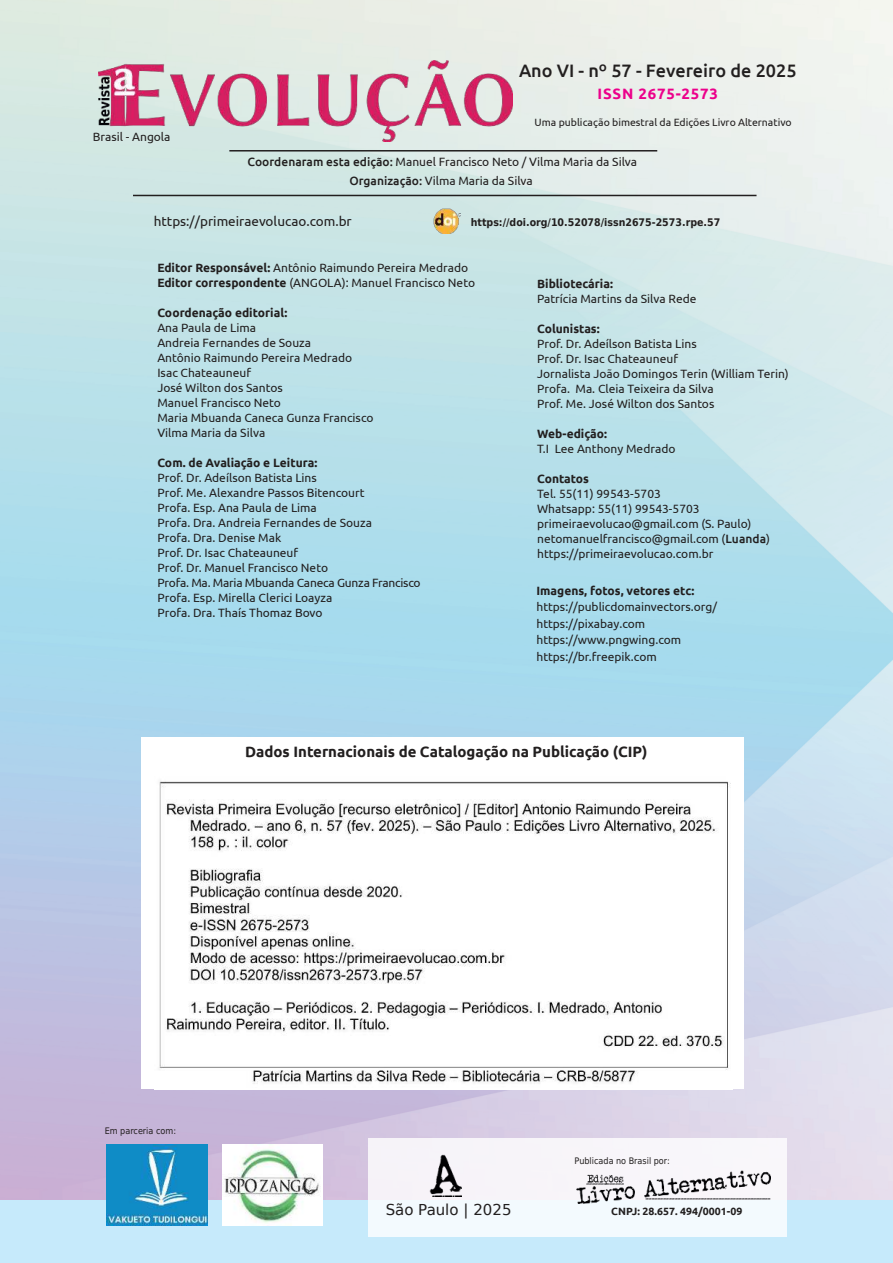
<style>
.page{position:relative;width:893px;height:1263px;background:#fff}
.page>*{position:absolute;margin:0;border:0;box-sizing:border-box;transform-origin:0 0}
.t1{font:500 18px "Ubuntu";color:#221f1f}
.t2{font:700 15px "Ubuntu";color:#221f1f}
.t3{font:700 15px "Ubuntu";letter-spacing:.05em;color:#ec008b}
.t4{font:15px "DejaVu Sans";letter-spacing:-.005em;color:#221f1f}
.t5{font:13.5px "Ubuntu";color:#221f1f}
.t6{font:12px/15px "Ubuntu";color:#221f1f}
.t7{font:700 12px "Ubuntu";color:#221f1f}
.t8{font:10.5px "Ubuntu";color:#221f1f}
.t9{font:700 10.5px "DejaVu Sans Condensed";color:#221f1f}
.t10{font:700 10.5px "Ubuntu";letter-spacing:.005em;color:#221f1f}
.t11{font:9px "DejaVu Sans Condensed";color:#221f1f}
.s1{font-weight:500}
.s2{font-weight:700}
</style>
<div class="page">
<img style="left:0;top:0;width:893px;height:1200px">
<div style="left:0;top:1200px;width:893px;height:63px;background:#c6eafb"></div>
<img style="left:99px;top:60px;width:414px;height:81px">
<img style="left:433px;top:209px;width:28px;height:24px">
<hr style="left:133px;top:195px;width:623px;height:1px;background:#221f1f">
<hr style="left:229px;top:150px;width:428px;height:2px;background:#221f1f">
<img style="left:106px;top:1144px;width:101px;height:81px">
<img style="left:222px;top:1145px;width:101px;height:81px">
<div style="left:369px;top:1138px;width:418px;height:99px;background:#f6f7fa"></div>
<img style="left:577px;top:1170px;width:193px;height:34px">
<img style="left:429px;top:1154px;width:32px;height:42px">
<div style="left:142px;top:737px;width:601px;height:352px;background:#fff"></div>
<img style="left:154px;top:781px;width:579px;height:309px">
<h1 class="t1" style="left:519px;top:59px;width:279px">Ano VI - nº 57 - Fevereiro de 2025</h1>
<p class="t3" style="left:597px;top:85px;width:122px">ISSN 2675-2573</p>
<p class="t6" style="left:93px;top:129px;width:79px">Brasil - Angola</p>
<p class="t8" style="left:535px;top:116px;width:258px">Uma publicação bimestral da Edições Livro Alternativo</p>
<p class="t6" style="left:248px;top:154px;width:391px"><span class="s1">Coordenaram esta edição:</span> Manuel Francisco Neto / Vilma Maria da Silva</p>
<p class="t6" style="left:349px;top:173px;width:185px"><span class="s1">Organização:</span> Vilma Maria da Silva</p>
<p class="t5" style="left:154px;top:213px;width:199px">https://primeiraevolucao.com.br</p>
<p class="t9" style="left:471px;top:214px;width:251px">https://doi.org/10.52078/issn2675-2573.rpe.57</p>
<p class="t6" style="left:157px;top:260px;width:319px"><span class="s2">Editor Responsável:</span> Antônio Raimundo Pereira Medrado<br><span class="s2">Editor correspondente</span> (ANGOLA): Manuel Francisco Neto</p>
<p class="t7" style="left:157px;top:306px;width:132px">Coordenação editorial:</p>
<p class="t6" style="left:157px;top:320px;width:218px">Ana Paula de Lima<br>Andreia Fernandes de Souza<br>Antônio Raimundo Pereira Medrado<br>Isac Chateauneuf<br>José Wilton dos Santos<br>Manuel Francisco Neto<br>Maria Mbuanda Caneca Gunza Francisco<br>Vilma Maria da Silva</p>
<p class="t7" style="left:157px;top:456px;width:162px">Com. de Avaliação e Leitura:</p>
<p class="t6" style="left:157px;top:470px;width:265px">Prof. Dr. Adeílson Batista Lins<br>Prof. Me. Alexandre Passos Bitencourt<br>Profa. Esp. Ana Paula de Lima<br>Profa. Dra. Andreia Fernandes de Souza<br>Profa. Dra. Denise Mak<br>Prof. Dr. Isac Chateauneuf<br>Prof. Dr. Manuel Francisco Neto<br>Profa. Ma. Maria Mbuanda Caneca Gunza Francisco Profa. Esp. Mirella Clerici Loayza<br>Profa. Dra. Thaís Thomaz Bovo</p>
<p class="t7" style="left:537px;top:276px;width:77px">Bibliotecária:</p>
<p class="t6" style="left:537px;top:290px;width:161px">Patrícia Martins da Silva Rede</p>
<p class="t7" style="left:537px;top:321px;width:64px">Colunistas:</p>
<p class="t6" style="left:537px;top:335px;width:253px">Prof. Dr. Adeílson Batista Lins<br>Prof. Dr. Isac Chateauneuf<br>Jornalista João Domingos Terin (William Terin)<br>Profa. Ma. Cleia Teixeira da Silva<br>Prof. Me. José Wilton dos Santos</p>
<p class="t7" style="left:537px;top:426px;width:71px">Web-edição:</p>
<p class="t6" style="left:537px;top:440px;width:140px">T.I Lee Anthony Medrado</p>
<p class="t7" style="left:537px;top:471px;width:54px">Contatos</p>
<p class="t6" style="left:537px;top:485px;width:234px">Tel. 55(11) 99543-5703<br>Whatsapp: 55(11) 99543-5703 primeiraevolucao@gmail.com (S. Paulo) netomanuelfrancisco@gmail.com (<span class="s1">Luanda</span>) https://primeiraevolucao.com.br</p>
<p class="t7" style="left:536px;top:583px;width:160px">Imagens, fotos, vetores etc:</p>
<p class="t6" style="left:536px;top:598px;width:182px;line-height:16.5px">https://publicdomainvectors.org/ https://pixabay.com https://www.pngwing.com https://br.freepik.com</p>
<p class="t2" style="left:245px;top:742px;width:404px">Dados Internacionais de Catalogação na Publicação (CIP)</p>
<p class="t11" style="left:105px;top:1123px;width:73px">Em parceria com:</p>
<p class="t4" style="left:386px;top:1196px;width:127px">São Paulo | 2025</p>
<p class="t11" style="left:575px;top:1152px;width:97px">Publicada no Brasil por:</p>
<p class="t10" style="left:611px;top:1204px;width:133px">CNPJ: 28.657. 494/0001-09</p>
</div>
